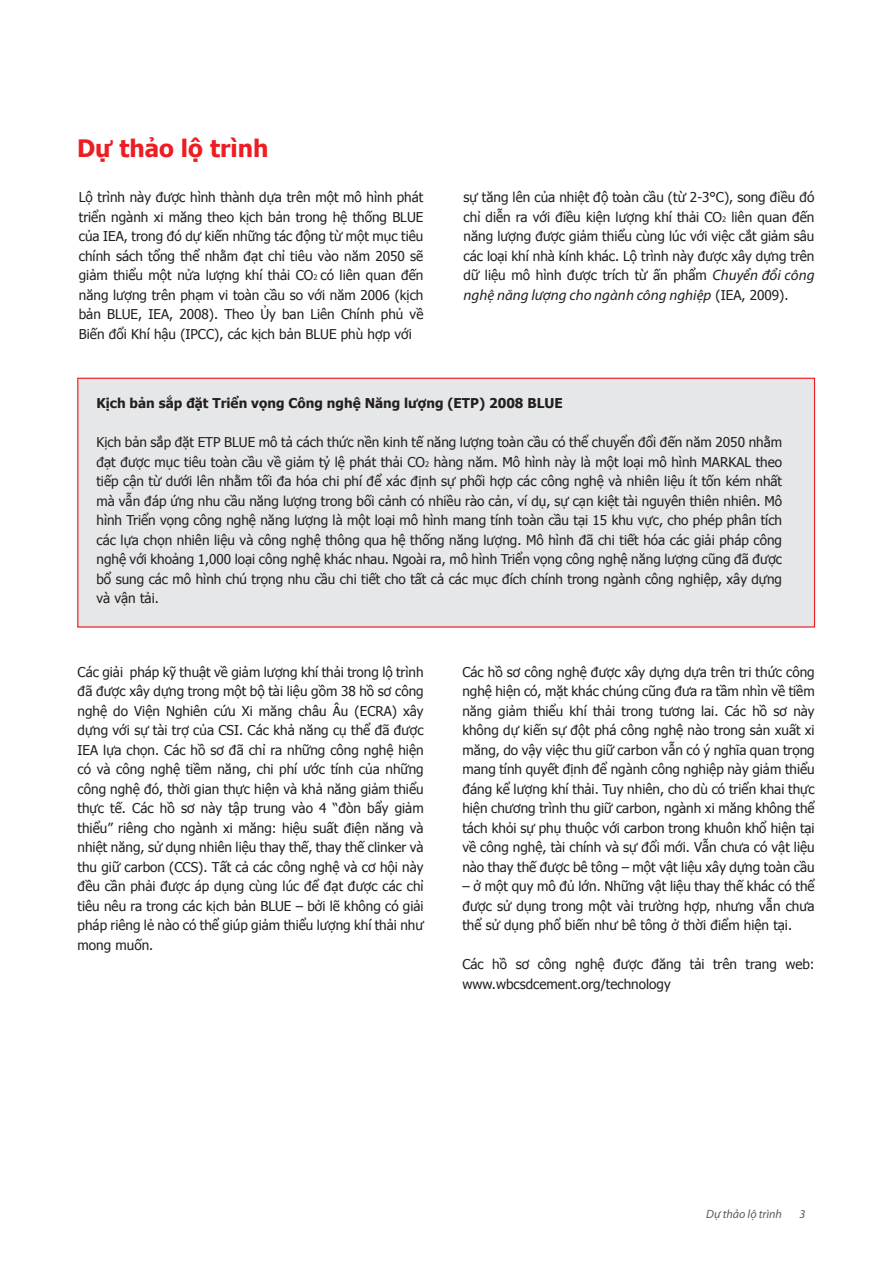
<style>
.page{position:relative;width:893px;height:1263px;background:#fff}
.page>*{position:absolute;margin:0;border:0;box-sizing:border-box;transform-origin:0 0}
.t1{font:700 24px "Tahoma";color:#ed1d24}
.t2{font:italic 15px "Myriad Pro";color:#231f20}
.t3{font:13.5px/19.5px "Tahoma";color:#231f20;text-align:justify}
.t4{font:700 13.5px "Tahoma";color:#231f20}
.t5{font:italic 12px "Myriad Pro";color:#58595b}
.s1{font-size:7.5px}
.s2{font-family:"Myriad Pro";font-style:italic;font-size:15px}
.s3{font-family:"Tahoma";font-style:normal;font-size:13.5px}
</style>
<div class="page">
<div style="left:77px;top:378px;width:738px;height:250px;background:#e6e7e8;border:1px solid #ed1d24"></div>
<h1 class="t1" style="left:77px;top:132px;width:193px">Dự thảo lộ trình</h1>
<p class="t3" style="left:79px;top:187px;width:346px">Lộ trình này được hình thành dựa trên một mô hình phát triển ngành xi măng theo kịch bản trong hệ thống BLUE của IEA, trong đó dự kiến những tác động từ một mục tiêu chính sách tổng thể nhằm đạt chỉ tiêu vào năm 2050 sẽ giảm thiểu một nửa lượng khí thải CO<span class="s1">2</span> có liên quan đến năng lượng trên phạm vi toàn cầu so với năm 2006 (kịch bản BLUE, IEA, 2008). Theo Ủy ban Liên Chính phủ về Biến đổi Khí hậu (IPCC), các kịch bản BLUE phù hợp với</p>
<p class="t3" style="left:464px;top:187px;width:352px">sự tăng lên của nhiệt độ toàn cầu (từ 2-3°C), song điều đó chỉ diễn ra với điều kiện lượng khí thải CO<span class="s1">2</span> liên quan đến năng lượng được giảm thiểu cùng lúc với việc cắt giảm sâu các loại khí nhà kính khác. Lộ trình này được xây dựng trên dữ liệu mô hình được trích từ ấn phẩm <span class="s2">Chuyển đổi công</span></p>
<p class="t2" style="left:464px;top:285px;width:326px">nghệ năng lượng cho ngành công nghiệp <span class="s3">(IEA, 2009).</span></p>
<p class="t4" style="left:96px;top:394px;width:468px">Kịch bản sắp đặt Triển vọng Công nghệ Năng lượng (ETP) 2008 BLUE</p>
<p class="t3" style="left:96px;top:432px;width:687px">Kịch bản sắp đặt ETP BLUE mô tả cách thức nền kinh tế năng lượng toàn cầu có thể chuyển đổi đến năm 2050 nhằm đạt được mục tiêu toàn cầu về giảm tỷ lệ phát thải CO<span class="s1">2</span> hàng năm. Mô hình này là một loại mô hình MARKAL theo tiếp cận từ dưới lên nhằm tối đa hóa chi phí để xác định sự phối hợp các công nghệ và nhiên liệu ít tốn kém nhất mà vẫn đáp ứng nhu cầu năng lượng trong bối cảnh có nhiều rào cản, ví dụ, sự cạn kiệt tài nguyên thiên nhiên. Mô hình Triển vọng công nghệ năng lượng là một loại mô hình mang tính toàn cầu tại 15 khu vực, cho phép phân tích các lựa chọn nhiên liệu và công nghệ thông qua hệ thống năng lượng. Mô hình đã chi tiết hóa các giải pháp công nghệ với khoảng 1,000 loại công nghệ khác nhau. Ngoài ra, mô hình Triển vọng công nghệ năng lượng cũng đã được bổ sung các mô hình chú trọng nhu cầu chi tiết cho tất cả các mục đích chính trong ngành công nghiệp, xây dựng và vận tải.</p>
<p class="t3" style="left:78px;top:661px;width:348px">Các giải pháp kỹ thuật về giảm lượng khí thải trong lộ trình đã được xây dựng trong một bộ tài liệu gồm 38 hồ sơ công nghệ do Viện Nghiên cứu Xi măng châu Âu (ECRA) xây dựng với sự tài trợ của CSI. Các khả năng cụ thể đã được IEA lựa chọn. Các hồ sơ đã chỉ ra những công nghệ hiện có và công nghệ tiềm năng, chi phí ước tính của những công nghệ đó, thời gian thực hiện và khả năng giảm thiểu thực tế. Các hồ sơ này tập trung vào 4 “đòn bẩy giảm thiểu” riêng cho ngành xi măng: hiệu suất điện năng và nhiệt năng, sử dụng nhiên liệu thay thế, thay thế clinker và thu giữ carbon (CCS). Tất cả các công nghệ và cơ hội này đều cần phải được áp dụng cùng lúc để đạt được các chỉ tiêu nêu ra trong các kịch bản BLUE – bởi lẽ không có giải pháp riêng lẻ nào có thể giúp giảm thiểu lượng khí thải như mong muốn.</p>
<p class="t3" style="left:462px;top:661px;width:354px">Các hồ sơ công nghệ được xây dựng dựa trên tri thức công nghệ hiện có, mặt khác chúng cũng đưa ra tầm nhìn về tiềm năng giảm thiểu khí thải trong tương lai. Các hồ sơ này không dự kiến sự đột phá công nghệ nào trong sản xuất xi măng, do vậy việc thu giữ carbon vẫn có ý nghĩa quan trọng mang tính quyết định để ngành công nghiệp này giảm thiểu đáng kể lượng khí thải. Tuy nhiên, cho dù có triển khai thực hiện chương trình thu giữ carbon, ngành xi măng không thể tách khỏi sự phụ thuộc với carbon trong khuôn khổ hiện tại về công nghệ, tài chính và sự đổi mới. Vẫn chưa có vật liệu nào thay thế được bê tông – một vật liệu xây dựng toàn cầu</p>
<p class="t3" style="left:462px;top:876px;width:354px">– ở một quy mô đủ lớn. Những vật liệu thay thế khác có thể được sử dụng trong một vài trường hợp, nhưng vẫn chưa thể sử dụng phổ biến như bê tông ở thời điểm hiện tại.</p>
<p class="t3" style="left:462px;top:954px;width:354px">Các hồ sơ công nghệ được đăng tải trên trang web: www.wbcsdcement.org/technology</p>
<p class="t5" style="left:706px;top:1206px;width:77px">Dự thảo lộ trình</p>
<p class="t5" style="left:799px;top:1206px;width:7px">3</p>
</div>
